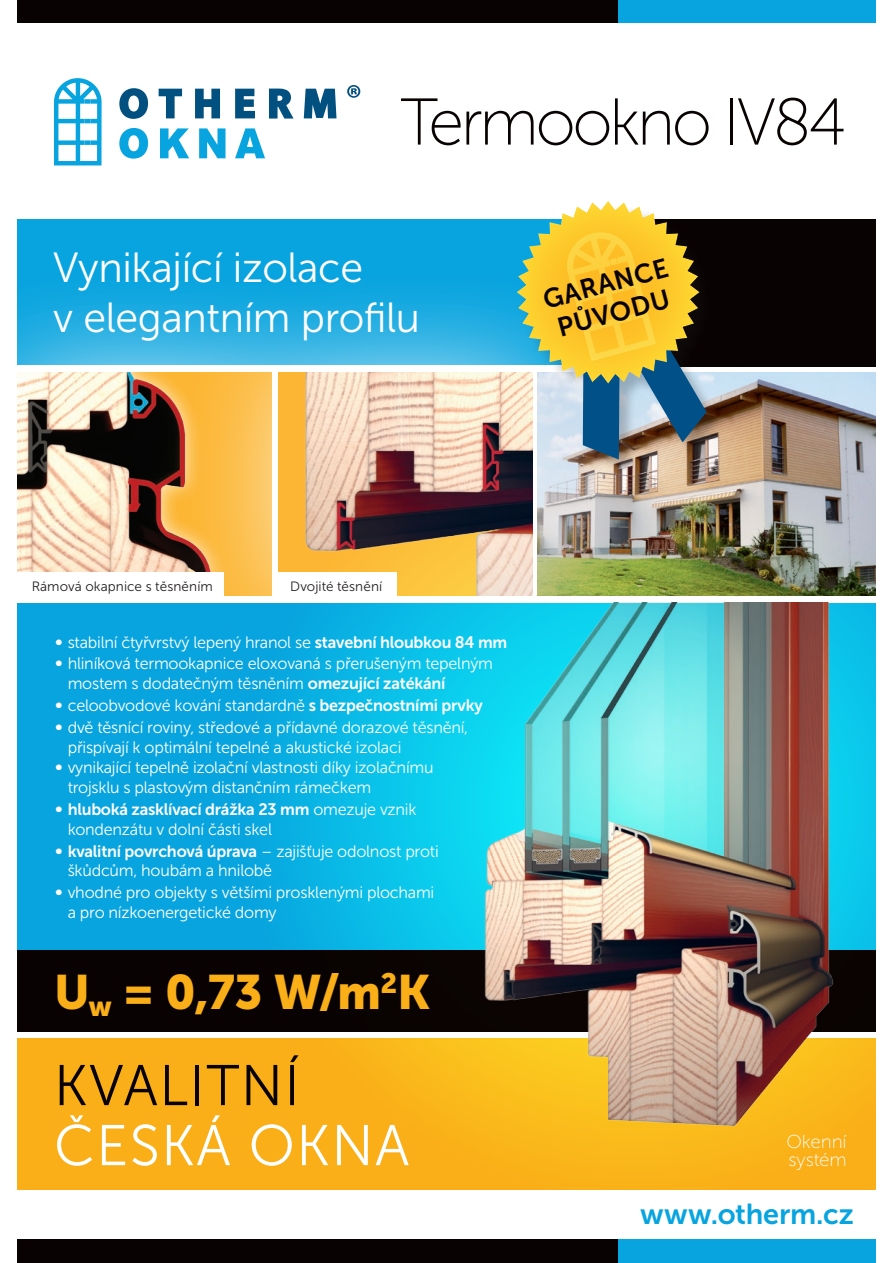
<style>
.page{position:relative;width:893px;height:1263px;background:#fff}
.page>*{position:absolute;margin:0;border:0;box-sizing:border-box;transform-origin:0 0}
.t1{font:66px "Museo Sans 100";letter-spacing:-.05em;color:#080302}
.t2{font:57.15px "Museo Sans 300";letter-spacing:.025em;color:#fff}
.t3{font:57.15px "Museo Sans 300";letter-spacing:.025em;color:#080302}
.t4{font:48px "Museo Sans 900";color:#faaf18}
.t5{font:42px/50.4px "Museo Sans 300";letter-spacing:-.01em;color:#fff}
.t6{font:28.8px "Museo Sans 700";letter-spacing:-.005em;color:#08a4df}
.t7{font:26.7px/30.5px "Museo Sans 700";color:#080302}
.t8{font:18.75px/18px "Museo Sans 100";letter-spacing:-.005em;color:#fff}
.t9{font:16.5px/19.8px "Museo Sans 300";letter-spacing:-.015em;color:#fff}
.t10{font:13.5px "Museo Sans 300";letter-spacing:.005em;color:#231f20}
.s1{font-family:"Museo 300"}
.s2{font-family:"Museo Sans 700"}
</style>
<div class="page">
<div style="left:17px;top:219px;width:596px;height:147px;background:#08a4df"></div>
<img style="left:723px;top:372px;width:153px;height:43px">
<div style="left:0;top:266px;width:374px;height:432px;background:#fff;opacity:.75"></div>
<img style="left:17px;top:371px;width:159px;height:202px">
<div style="left:176px;top:266px;width:458px;height:432px;background:#fff;opacity:.75"></div>
<img style="left:278px;top:371px;width:239px;height:44px">
<div style="left:13px;top:573px;width:211px;height:29px;background:#fff"></div>
<div style="left:0;top:365px;width:891px;height:6px;background:#fff"></div>
<div style="left:0;top:596px;width:891px;height:7px;background:#fff"></div>
<svg style="left:54px;top:78px;width:48px;height:87px"></svg>
<svg style="left:119px;top:88px;width:29px;height:31px"></svg>
<svg style="left:159px;top:89px;width:23px;height:29px"></svg>
<svg style="left:195px;top:89px;width:25px;height:29px"></svg>
<svg style="left:235px;top:89px;width:20px;height:29px"></svg>
<svg style="left:304px;top:89px;width:32px;height:29px"></svg>
<svg style="left:269px;top:89px;width:25px;height:30px"></svg>
<svg style="left:160px;top:128px;width:29px;height:30px"></svg>
<svg style="left:199px;top:128px;width:26px;height:30px"></svg>
<svg style="left:235px;top:128px;width:30px;height:30px"></svg>
<svg style="left:119px;top:128px;width:29px;height:31px"></svg>
<svg style="left:347px;top:85px;width:13px;height:13px"></svg>
<div style="left:17px;top:1240px;width:601px;height:23px;background:#080302"></div>
<div style="left:618px;top:1240px;width:258px;height:23px;background:#08a4df"></div>
<div style="left:17px;top:603px;width:859px;height:347px;background:#08a4df"></div>
<div style="left:17px;top:1037px;width:859px;height:153px;background:#faaf18"></div>
<div style="left:17px;top:950px;width:859px;height:82px;background:#080302"></div>
<img style="left:242px;top:415px;width:634px;height:685px">
<div style="left:17px;top:0;width:601px;height:22px;background:#080302"></div>
<div style="left:618px;top:0;width:258px;height:22px;background:#08a4df"></div>
<div style="left:277px;top:573px;width:120px;height:29px;background:#fff"></div>
<div style="left:605px;top:219px;width:271px;height:148px;background:#080302"></div>
<div style="left:518px;top:202px;width:205px;height:274px;background:#231f20;opacity:.25"></div>
<svg style="left:494px;top:202px;width:226px;height:203px"></svg>
<svg style="left:517px;top:201px;width:190px;height:258px"></svg>
<img style="left:464px;top:603px;width:386px;height:543px">
<p class="t1" style="left:400px;top:87px;width:447px">Termookno IV84</p>
<p class="t5" style="left:53px;top:242px;width:368px">Vynikající izolace<br>v elegantním profilu</p>
<p class="t7" style="left:540px;top:285px;width:130px;rotate:-15deg">GARANCE<br>PŮVODU</p>
<p class="t10" style="left:32px;top:579px;width:183px">Rámová okapnice s těsněním</p>
<p class="t10" style="left:290px;top:579px;width:94px">Dvojité těsnění</p>
<p class="t9" style="left:55px;top:632px;width:454px"><span class="s1">∞</span> stabilní čtyřvrstvý lepený hranol se <span class="s2">stavební hloubkou 84 mm</span></p>
<p class="t9" style="left:68px;top:654px;width:427px;text-indent:-13px"><span class="s1">∞</span> hliníková termookapnice eloxovaná s přerušeným tepelným mostem s dodatečným těsněním <span class="s2">omezující zatékání</span></p>
<p class="t9" style="left:55px;top:696px;width:429px"><span class="s1">∞</span> celoobvodové kování standardně <span class="s2">s bezpečnostními prvky</span></p>
<p class="t9" style="left:68px;top:718px;width:402px;text-indent:-13px"><span class="s1">∞</span> dvě těsnící roviny, středové a přídavné dorazové těsnění, přispívají k optimální tepelné a akustické izolaci</p>
<p class="t9" style="left:68px;top:758px;width:367px;text-indent:-13px"><span class="s1">∞</span> vynikající tepelně izolační vlastnosti díky izolačnímu trojsklu s plastovým distančním rámečkem</p>
<p class="t9" style="left:68px;top:799px;width:350px;text-indent:-13px"><span class="s1">∞</span> <span class="s2">hluboká zasklívací drážka 23 mm</span> omezuje vznik kondenzátu v dolní části skel</p>
<p class="t9" style="left:68px;top:841px;width:373px;text-indent:-13px"><span class="s1">∞</span> <span class="s2">kvalitní povrchová úprava</span> – zajišťuje odolnost proti škůdcům, houbám a hnilobě</p>
<p class="t9" style="left:68px;top:883px;width:368px;text-indent:-13px"><span class="s1">∞</span> vhodné pro objekty s většími prosklenými plochami a pro nízkoenergetické domy</p>
<p class="t4" style="left:54px;top:965px;width:378px">U<sub>w</sub> = 0,73 W/m<sup>2</sup>K</p>
<p class="t3" style="left:54px;top:1055px;width:247px">KVALITNÍ</p>
<p class="t2" style="left:54px;top:1115px;width:357px">ČESKÁ OKNA</p>
<p class="t8" style="left:786px;top:1133px;width:62px">Okenní systém</p>
<p class="t6" style="left:640px;top:1198px;width:215px">www.otherm.cz</p>
</div>
